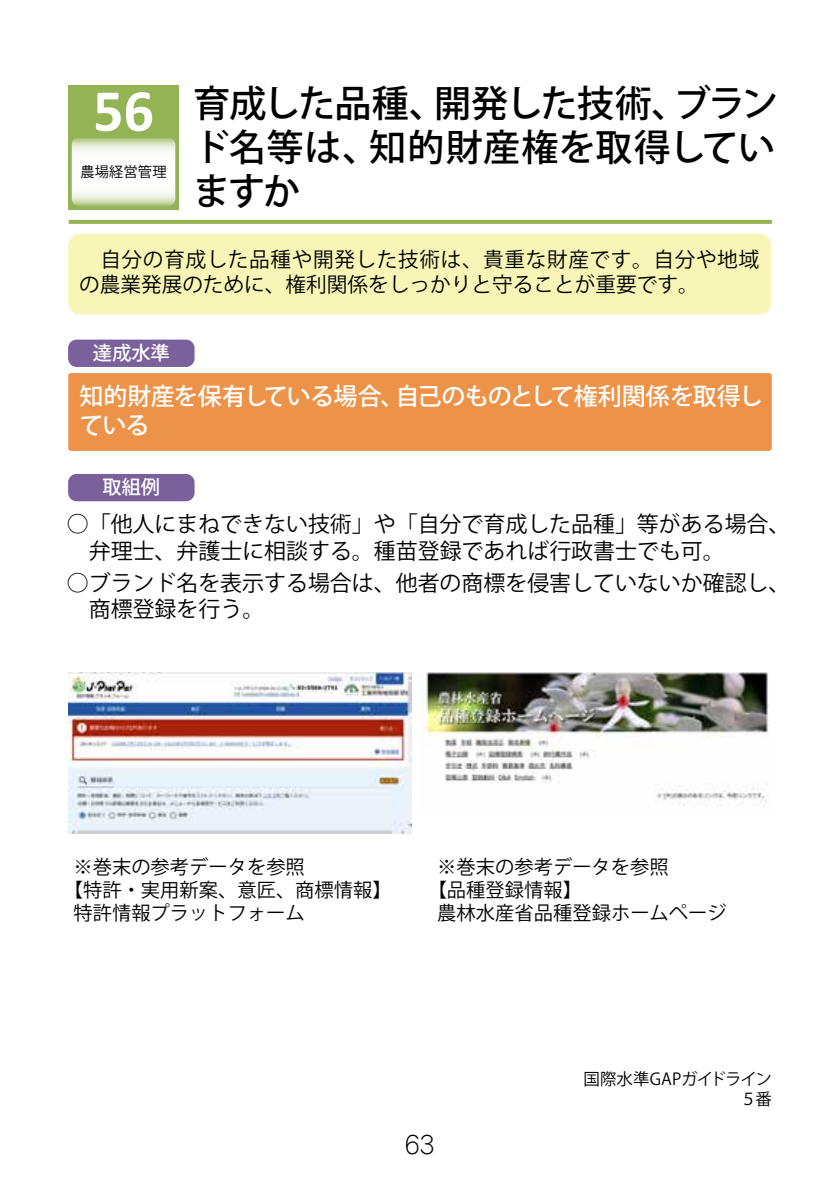
<style>
.page{position:relative;width:840px;height:1191px;background:#fff}
.page>*{position:absolute;margin:0;border:0;box-sizing:border-box;transform-origin:0 0}
.t1{font:700 60px "Calibri";color:#fff}
.t2{font:500 37px/44px "Koz Go Pro";letter-spacing:-.015em;color:#000;text-align:justify}
.t3{font:500 24px/28.8px "Koz Go Pro";letter-spacing:-.035em;color:#fff}
.t4{font:300 24px "Jun 101 Pro";color:#000}
.t5{font:22px/26.2px "Koz Go Pro";color:#000}
.t6{font:20.6px/24.8px "Koz Go Pro";letter-spacing:.015em;color:#000}
.t7{font:19.2px "Koz Go Pro";color:#000}
.t8{font:500 19.2px "Koz Go Pro";color:#fff}
.t9{font:16.4px/19.8px "Koz Go Pro";letter-spacing:-.025em;color:#000;text-align:right}
.t10{font:14.2px "Koz Go Pro";letter-spacing:.005em;color:#000}
</style>
<div class="page">
<div style="left:68px;top:373px;width:703px;height:78px;background:#ed9249;border-radius:3px"></div>
<div style="left:68px;top:234px;width:702px;height:80px;background:#f8f6b7;border-radius:12px"></div>
<div style="left:68px;top:474px;width:126px;height:27px;background:#7b619b;border-radius:9px"></div>
<div style="left:68px;top:339px;width:126px;height:28px;background:#7b619b;border-radius:9px"></div>
<img style="left:69px;top:672px;width:342px;height:161px">
<img style="left:422px;top:672px;width:347px;height:134px">
<div style="left:68px;top:85px;width:111px;height:125px;background:#94b355"></div>
<svg style="left:72px;top:138px;width:103px;height:68px;background:#eef3e5"></svg>
<svg style="left:69px;top:220px;width:702px;height:4px;background:#97b55a"></svg>
<h1 class="t1" style="left:93px;top:68px;width:62px">56</h1>
<p class="t10" style="left:80px;top:163px;width:88px">農場経営管理</p>
<h2 class="t2" style="left:193px;top:84px;width:586px">育成した品種、開発した技術、ブランド名等は、知的財産権を取得していますか</h2>
<p class="t6" style="left:79px;top:248px;width:681px">　自分の育成した品種や開発した技術は、貴重な財産です。自分や地域の農業発展のために、権利関係をしっかりと守ることが重要です。</p>
<p class="t8" style="left:93px;top:341px;width:78px">達成水準</p>
<p class="t3" style="left:80px;top:383px;width:684px">知的財産を保有している場合、自己のものとして権利関係を取得している</p>
<p class="t8" style="left:102px;top:475px;width:59px">取組例</p>
<p class="t5" style="left:89px;top:512px;width:702px;text-indent:-22px">○「他人にまねできない技術」や「自分で育成した品種」等がある場合、弁理士、弁護士に相談する。種苗登録であれば行政書士でも可。</p>
<p class="t5" style="left:89px;top:570px;width:702px;text-indent:-22px">○ブランド名を表示する場合は、他者の商標を侵害していないか確認し、商標登録を行う。</p>
<p class="t7" style="left:73px;top:854px;width:233px">※巻末の参考データを参照</p>
<p class="t7" style="left:64px;top:877px;width:329px">【特許・実用新案、意匠、商標情報】</p>
<p class="t7" style="left:73px;top:900px;width:233px">特許情報プラットフォーム</p>
<p class="t7" style="left:437px;top:854px;width:233px">※巻末の参考データを参照</p>
<p class="t7" style="left:427px;top:877px;width:156px">【品種登録情報】</p>
<p class="t7" style="left:437px;top:900px;width:291px">農林水産省品種登録ホームページ</p>
<p class="t4" style="left:404px;top:1125px;width:32px">63</p>
<p class="t9" style="left:583px;top:1069px;width:190px">国際水準GAPガイドライン<br>５番</p>
</div>
